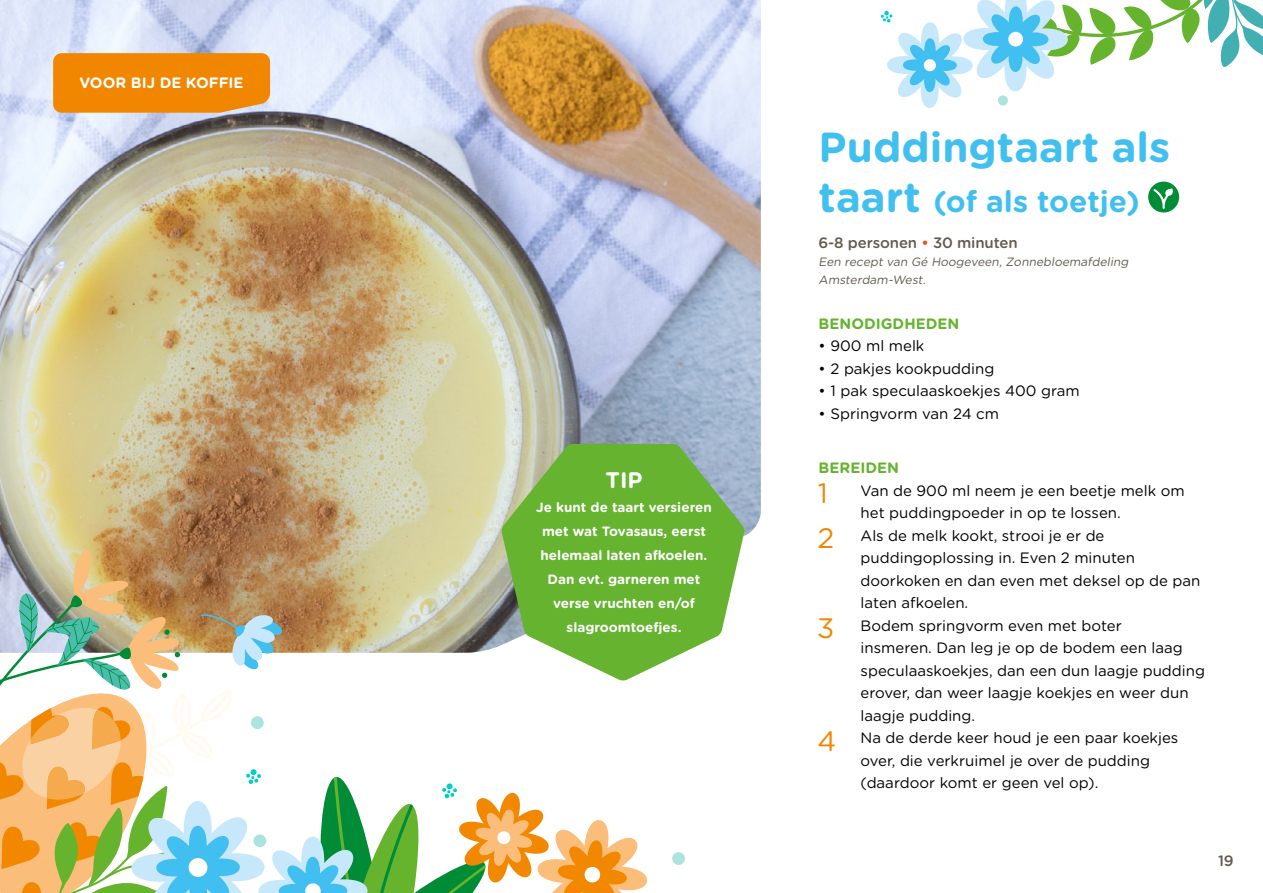
<style>
.page{position:relative;width:1263px;height:893px;background:#fff}
.page>*{position:absolute;margin:0;border:0;box-sizing:border-box;transform-origin:0 0}
.t1{font:700 42px "Gotham Rounded";color:#41c0f0}
.t2{font:700 30px "Gotham Rounded";color:#41c0f0}
.t3{font:700 22.5px "Gotham Rounded";color:#fff}
.t4{font:15px "Gotham Rounded";color:#000}
.t5{font:500 15px "Gotham Rounded";letter-spacing:-.01em;color:#625a4e}
.t6{font:700 15px "Gotham Rounded";color:#65b32e}
.t7{font:700 15px "Gotham Rounded";color:#fff}
.t8{font:700 13.5px/24px "Gotham Rounded";color:#fff;text-align:center}
.t9{font:italic 12px/18px "Gotham Rounded";color:#625a4e}
.s1{font-size:42px}
.s2{color:#e94e0f}
.s3{font-size:28.2px;color:#f18700}
</style>
<div class="page">
<svg style="left:880px;top:0;width:383px;height:108px"></svg>
<div style="left:924px;top:59px;width:12px;height:12px;background:#fff;border-radius:50%"></div>
<div style="left:998px;top:95px;width:10px;height:10px;background:#abe3de;border-radius:50%"></div>
<div style="left:1148px;top:182px;width:31px;height:30px;background:#008d36;border-radius:50%"></div>
<svg style="left:1153px;top:188px;width:21px;height:21px"></svg>
<img style="left:0;top:0;width:761px;height:549px">
<svg style="left:501px;top:444px;width:244px;height:226px;background:#7fbc58"></svg>
<svg style="left:0;top:549px;width:648px;height:344px"></svg>
<div style="left:672px;top:852px;width:13px;height:13px;background:#abe3de;border-radius:50%"></div>
<div style="left:253px;top:834px;width:13px;height:13px;background:#abe3de;border-radius:50%"></div>
<div style="left:251px;top:716px;width:13px;height:13px;background:#abe3de;border-radius:50%"></div>
<div style="left:53px;top:53px;width:217px;height:60px;background:#f18700"></div>
<p class="t7" style="left:79px;top:72px;width:166px">VOOR BIJ DE KOFFIE</p>
<h3 class="t3" style="left:605px;top:463px;width:39px">TIP</h3>
<p class="t8" style="left:536px;top:494px;width:177px">Je kunt de taart versieren met wat Tovasaus, eerst helemaal laten afkoelen.<br>Dan evt. garneren met verse vruchten en/of slagroomtoefjes.</p>
<h1 class="t1" style="left:819px;top:116px;width:353px">Puddingtaart als</h1>
<h2 class="t2" style="left:819px;top:180px;width:323px"><span class="s1">taart</span> (of als toetje)</h2>
<p class="t5" style="left:819px;top:232px;width:201px">6-8 personen <span class="s2">•</span> 30 minuten</p>
<p class="t9" style="left:819px;top:252px;width:314px">Een recept van Gé Hoogeveen, Zonnebloemafdeling<br>Amsterdam-West.</p>
<p class="t6" style="left:819px;top:312px;width:142px">BENODIGDHEDEN</p>
<p class="t4" style="left:819px;top:336px;width:107px">• 900 ml melk</p>
<p class="t4" style="left:819px;top:358px;width:177px">• 2 pakjes kookpudding</p>
<p class="t4" style="left:819px;top:381px;width:263px">• 1 pak speculaaskoekjes 400 gram</p>
<p class="t4" style="left:819px;top:403px;width:182px">• Springvorm van 24 cm</p>
<p class="t6" style="left:819px;top:457px;width:82px">BEREIDEN</p>
<p class="t4" style="left:818px;top:480px;width:368px"><span class="s3">1</span> Van de 900 ml neem je een beetje melk om</p>
<p class="t4" style="left:860px;top:503px;width:262px">het puddingpoeder in op te lossen.</p>
<p class="t4" style="left:817px;top:525px;width:289px"><span class="s3">2</span> Als de melk kookt, strooi je er de</p>
<p class="t4" style="left:860px;top:548px;width:276px">puddingoplossing in. Even 2 minuten</p>
<p class="t4" style="left:860px;top:570px;width:341px">doorkoken en dan even met deksel op de pan</p>
<p class="t4" style="left:860px;top:593px;width:109px">laten afkoelen.</p>
<p class="t4" style="left:817px;top:615px;width:306px"><span class="s3">3</span> Bodem springvorm even met boter</p>
<p class="t4" style="left:861px;top:638px;width:324px">insmeren. Dan leg je op de bodem een laag</p>
<p class="t4" style="left:861px;top:660px;width:346px">speculaaskoekjes, dan een dun laagje pudding</p>
<p class="t4" style="left:861px;top:683px;width:329px">erover, dan weer laagje koekjes en weer dun</p>
<p class="t4" style="left:861px;top:705px;width:116px">laagje pudding.</p>
<p class="t4" style="left:817px;top:728px;width:363px"><span class="s3">4</span> Na de derde keer houd je een paar koekjes</p>
<p class="t4" style="left:861px;top:750px;width:291px">over, die verkruimel je over de pudding</p>
<p class="t4" style="left:861px;top:773px;width:239px">(daardoor komt er geen vel op).</p>
<p class="t5" style="left:1218px;top:850px;width:17px">19</p>
</div>
